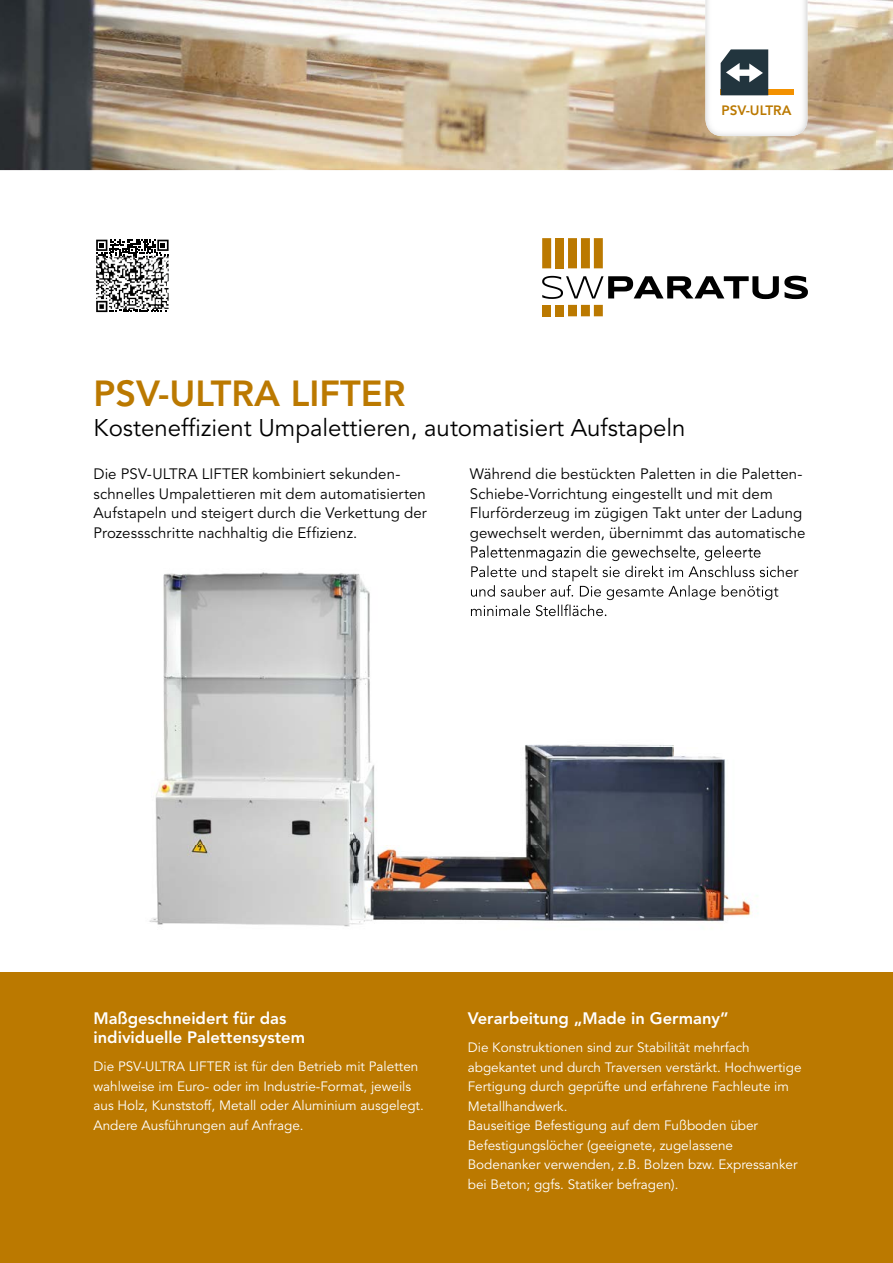
<style>
.page{position:relative;width:893px;height:1263px;background:#fff}
.page>*{position:absolute;margin:0;border:0;box-sizing:border-box;transform-origin:0 0}
.t1{font:800 36px "Avenir";color:#bb7900}
.t2{font:24px "Avenir";color:#000}
.t3{font:800 16.5px/19.5px "Avenir";color:#fff}
.t4{font:15px/19.5px "Avenir";letter-spacing:.005em;color:#000}
.t5{font:13.5px/19.5px "Avenir";color:#fff}
.t6{font:800 13.5px "Avenir";color:#bb7900}
</style>
<div class="page">
<img style="left:0;top:0;width:893px;height:170px">
<svg style="left:542px;top:276px;width:266px;height:23px"></svg>
<div style="left:568px;top:238px;width:9px;height:30px;background:#bb7900"></div>
<div style="left:555px;top:238px;width:9px;height:30px;background:#bb7900"></div>
<div style="left:542px;top:238px;width:9px;height:30px;background:#bb7900"></div>
<div style="left:581px;top:238px;width:9px;height:30px;background:#bb7900"></div>
<div style="left:594px;top:238px;width:9px;height:30px;background:#bb7900"></div>
<div style="left:568px;top:305px;width:9px;height:11px;background:#bb7900"></div>
<div style="left:555px;top:305px;width:9px;height:11px;background:#bb7900"></div>
<div style="left:542px;top:305px;width:9px;height:11px;background:#bb7900"></div>
<div style="left:581px;top:305px;width:9px;height:11px;background:#bb7900"></div>
<div style="left:594px;top:305px;width:9px;height:11px;background:#bb7900"></div>
<svg style="left:96px;top:239px;width:73px;height:74px"></svg>
<img style="left:705px;top:0;width:102px;height:136px">
<div style="left:721px;top:90px;width:73px;height:5px;background:#f39100"></div>
<svg style="left:721px;top:49px;width:47px;height:46px"></svg>
<img style="left:163px;top:561px;width:391px;height:88px">
<img style="left:149px;top:649px;width:609px;height:278px">
<img style="left:471px;top:551px;width:290px;height:10px">
<img style="left:471px;top:566px;width:310px;height:15px">
<img style="left:471px;top:585px;width:308px;height:15px">
<img style="left:471px;top:604px;width:135px;height:12px">
<div style="left:0;top:972px;width:893px;height:291px;background:#bb7900"></div>
<img style="left:124px;top:257px;width:45px;height:52px">
<p class="t6" style="left:721px;top:102px;width:72px">PSV-ULTRA</p>
<h1 class="t1" style="left:94px;top:372px;width:314px">PSV-ULTRA LIFTER</h1>
<h2 class="t2" style="left:94px;top:413px;width:593px">Kosteneffizient Umpalettieren, automatisiert Aufstapeln</h2>
<p class="t4" style="left:94px;top:465px;width:335px">Die PSV-ULTRA LIFTER kombiniert sekunden&shy;schnelles Umpalettieren mit dem automatisierten Aufstapeln und steigert durch die Verkettung der Prozessschritte nachhaltig die Effizienz.</p>
<p class="t4" style="left:470px;top:465px;width:337px">Während die bestückten Paletten in die Paletten-Schiebe-Vorrichtung eingestellt und mit dem Flurförderzeug im zügigen Takt unter der Ladung gewechselt werden, übernimmt das automatische Palettenmagazin die gewechselte, geleerte</p>
<p class="t3" style="left:94px;top:1008px;width:213px">Maßgeschneidert für das individuelle Palettensystem</p>
<p class="t5" style="left:94px;top:1057px;width:332px">Die PSV-ULTRA LIFTER ist für den Betrieb mit Paletten wahlweise im Euro- oder im Industrie-Format, jeweils aus Holz, Kunststoff, Metall oder Aluminium ausgelegt.<br>Andere Ausführungen auf Anfrage.</p>
<p class="t3" style="left:468px;top:1009px;width:262px">Verarbeitung „Made in Germany”</p>
<p class="t5" style="left:468px;top:1038px;width:335px">Die Konstruktionen sind zur Stabilität mehrfach abgekantet und durch Traversen verstärkt. Hochwertige Fertigung durch geprüfte und erfahrene Fachleute im Metallhandwerk.<br>Bauseitige Befestigung auf dem Fußboden über Befestigungslöcher (geeignete, zugelassene Bodenanker verwenden, z.B. Bolzen bzw. Expressanker bei Beton; ggfs. Statiker befragen).</p>
</div>
